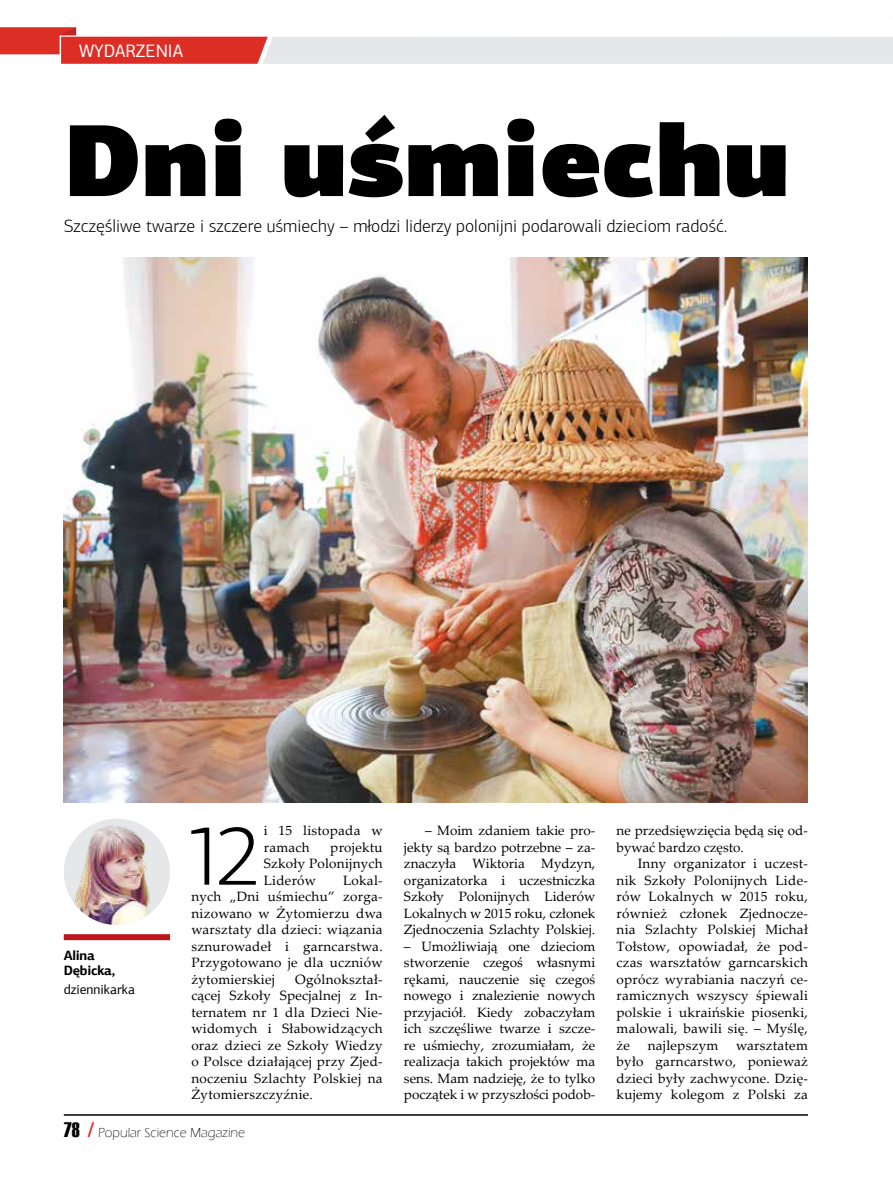
<style>
.page{position:relative;width:893px;height:1178px;background:#fff}
.page>*{position:absolute;margin:0;border:0;box-sizing:border-box;transform-origin:0 0}
.t1{font:900 102px "PF Agora Sans Pro";color:#000}
.t2{font:300 85.95px "PF Agora Sans Pro";color:#000}
.t3{font:300 18px "PF Agora Sans Pro";color:#000}
.t4{font:18px "PF Agora Sans Pro";color:#fff}
.t5{font:13.5px/16.5px "Palatino Linotype";letter-spacing:.02em;color:#000;text-align:justify}
.t6{font:13.5px/16.5px "Palatino Linotype";color:#000}
.t7{font:300 13.5px "Eras ITC";color:#000}
.t8{font:700 13.5px/15px "PF Agora Sans Pro";letter-spacing:-.02em;color:#000}
.t9{font:13.5px "PF Agora Sans Pro";color:#000}
.s1{font-family:"Haettenschweiler";font-weight:400;font-size:21px}
.s2{font-family:"Haettenschweiler";font-weight:400;font-size:21px;color:#ed1d24}
</style>
<div class="page">
<hr style="left:64px;top:1114px;width:744px;height:2px;background:#000">
<svg style="left:0;top:27px;width:893px;height:37px"></svg>
<img style="left:64px;top:258px;width:744px;height:544px">
<img style="left:64px;top:822px;width:106px;height:103px">
<div style="left:64px;top:934px;width:106px;height:6px;background:#bb171d"></div>
<h3 class="t4" style="left:79px;top:40px;width:106px">WYDARZENIA</h3>
<h1 class="t1" style="left:64px;top:91px;width:727px">Dni uśmiechu</h1>
<h3 class="t3" style="left:64px;top:216px;width:665px">Szczęśliwe twarze i szczere uśmiechy – młodzi liderzy polonijni podarowali dzieciom radość.</h3>
<p class="t8" style="left:64px;top:947px;width:53px">Alina<br>Dębicka,</p>
<p class="t9" style="left:64px;top:981px;width:73px">dziennikarka</p>
<h2 class="t2" style="left:183px;top:806px;width:81px">12</h2>
<p class="t5" style="left:264px;top:822px;width:120px">i 15 listopada w ramach</p>
<p class="t5" style="left:264px;top:838px;width:120px;text-indent:67px">projektu Szkoły Polonijnych Liderów</p>
<p class="t5" style="left:191px;top:871px;width:193px;text-indent:152px">Lokal&shy;nych „Dni uśmiechu” zorga&shy;nizowano w Żytomierzu dwa warsztaty dla dzieci: wiązania sznurowadeł i garncarstwa.<br>Przygotowano je dla uczniów żytomierskiej</p>
<p class="t5" style="left:191px;top:970px;width:193px;text-indent:104px">Ogólnokształ&shy;cącej Szkoły Specjalnej z In&shy;ternatem nr 1 dla Dzieci Nie&shy;widomych i Słabowidzących oraz dzieci ze Szkoły Wiedzy o Polsce działającej przy Zjed&shy;noczeniu Szlachty Polskiej na Żytomierszczyźnie.</p>
<p class="t7" style="left:64px;top:1125px;width:183px"><span class="s1">78</span> <span class="s2">/</span> Popular Science Magazine</p>
<p class="t5" style="left:404px;top:822px;width:193px;text-indent:21px">– Moim zdaniem takie pro&shy;jekty są bardzo potrzebne – za&shy;znaczyła Wiktoria Mydzyn, organizatorka i uczestniczka Szkoły Polonijnych Liderów Lokalnych w 2015 roku, członek Zjednoczenia Szlachty Polskiej.</p>
<p class="t5" style="left:404px;top:937px;width:193px">– Umożliwiają one dzieciom stworzenie czegoś własnymi rękami, nauczenie się czegoś nowego i znalezienie nowych przyjaciół. Kiedy zobaczyłam ich szczęśliwe twarze i szcze&shy;re uśmiechy, zrozumiałam, że realizacja takich projektów ma sens. Mam nadzieję, że to tylko początek i w przyszłości podob-</p>
<p class="t6" style="left:617px;top:822px;width:193px">ne przedsięwzięcia będą się od&shy;bywać bardzo często.</p>
<p class="t5" style="left:617px;top:855px;width:193px;text-indent:21px">Inny organizator i uczest&shy;nik Szkoły Polonijnych Lide&shy;rów Lokalnych w 2015 roku, również członek Zjednocze&shy;nia Szlachty Polskiej Michał Tołstow, opowiadał, że pod&shy;czas warsztatów garncarskich oprócz wyrabiania naczyń ce&shy;ramicznych wszyscy śpiewali polskie i ukraińskie piosenki, malowali, bawili się. – Myślę, że</p>
<p class="t5" style="left:648px;top:1036px;width:72px">najlepszym</p>
<p class="t5" style="left:617px;top:1036px;width:193px;text-indent:120px">warsztatem było garncarstwo, ponieważ dzieci były zachwycone. Dzię&shy;kujemy kolegom z Polski za</p>
</div>
